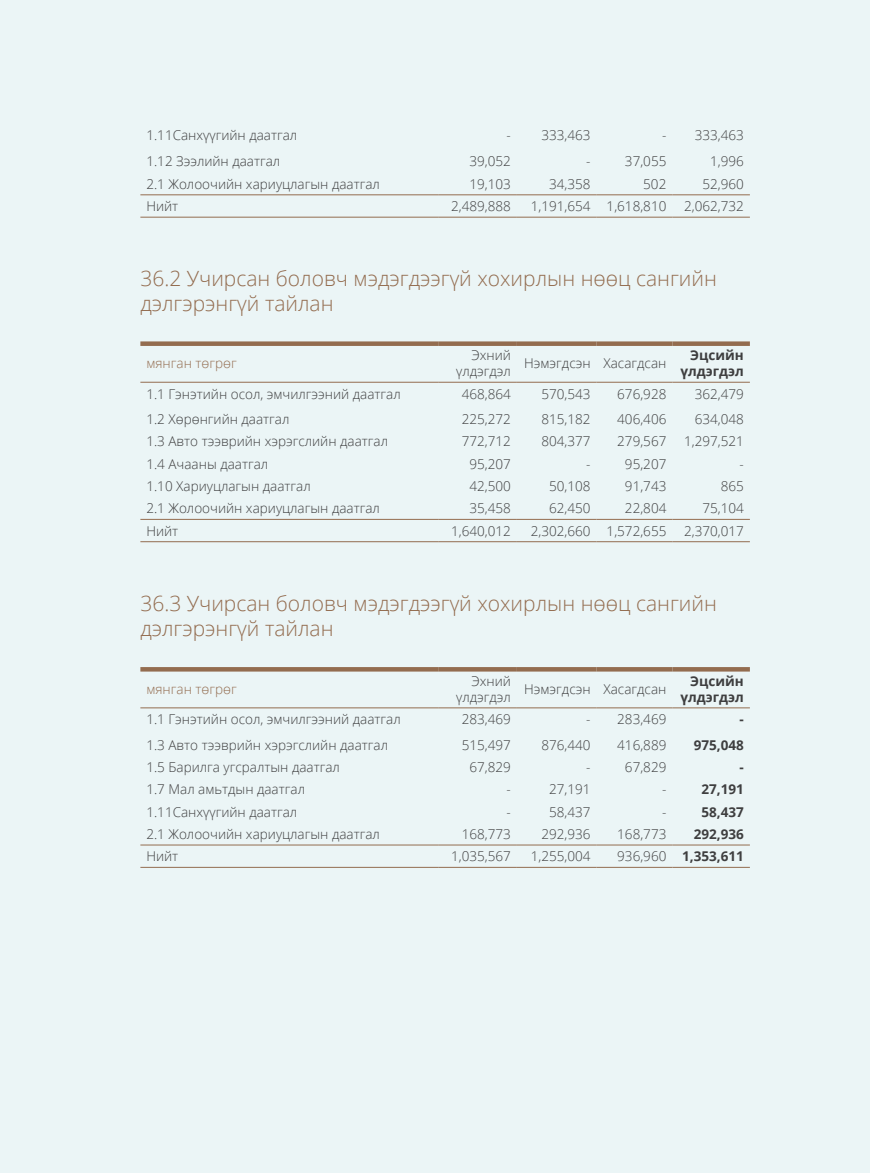
<style>
.page{position:relative;width:870px;height:1174px;background:#fff}
.page>*{position:absolute;margin:0;border:0;box-sizing:border-box;transform-origin:0 0}
.t1{font:300 21px/25.2px "Open Sans";color:#936c4f}
.t2{font:300 13.5px/16.2px "Open Sans";color:#3e3e3f;text-align:right}
.t3{font:700 13.5px/16.2px "Open Sans";color:#3e3e3f;text-align:right}
.t4{font:300 13.5px "Open Sans";color:#936c4f}
</style>
<div class="page">
<div style="left:863px;top:0;width:7px;height:1173px;background:#ebf5f6"></div>
<div style="left:0;top:0;width:863px;height:1173px;background:#ebf5f6"></div>
<hr style="left:140px;top:194px;width:298px;height:1px;background:#936c4f">
<hr style="left:438px;top:194px;width:79px;height:1px;background:#936c4f">
<hr style="left:517px;top:194px;width:79px;height:1px;background:#936c4f">
<hr style="left:596px;top:194px;width:76px;height:1px;background:#936c4f">
<hr style="left:672px;top:194px;width:77px;height:1px;background:#936c4f">
<hr style="left:140px;top:217px;width:298px;height:1px;background:#936c4f">
<hr style="left:438px;top:217px;width:79px;height:1px;background:#936c4f">
<hr style="left:517px;top:217px;width:79px;height:1px;background:#936c4f">
<hr style="left:596px;top:217px;width:76px;height:1px;background:#936c4f">
<hr style="left:672px;top:217px;width:77px;height:1px;background:#936c4f">
<div style="left:140px;top:341px;width:298px;height:5px;background:#936c4f"></div>
<div style="left:438px;top:341px;width:79px;height:5px;background:#936c4f"></div>
<div style="left:517px;top:341px;width:79px;height:5px;background:#936c4f"></div>
<div style="left:596px;top:341px;width:76px;height:5px;background:#936c4f"></div>
<div style="left:672px;top:341px;width:77px;height:5px;background:#936c4f"></div>
<hr style="left:140px;top:382px;width:298px;height:1px;background:#936c4f">
<hr style="left:438px;top:382px;width:79px;height:1px;background:#936c4f">
<hr style="left:517px;top:382px;width:79px;height:1px;background:#936c4f">
<hr style="left:596px;top:382px;width:76px;height:1px;background:#936c4f">
<hr style="left:672px;top:382px;width:77px;height:1px;background:#936c4f">
<hr style="left:140px;top:519px;width:298px;height:1px;background:#936c4f">
<hr style="left:438px;top:519px;width:79px;height:1px;background:#936c4f">
<hr style="left:517px;top:519px;width:79px;height:1px;background:#936c4f">
<hr style="left:596px;top:519px;width:76px;height:1px;background:#936c4f">
<hr style="left:672px;top:519px;width:77px;height:1px;background:#936c4f">
<hr style="left:140px;top:541px;width:298px;height:1px;background:#936c4f">
<hr style="left:438px;top:541px;width:79px;height:1px;background:#936c4f">
<hr style="left:517px;top:541px;width:79px;height:1px;background:#936c4f">
<hr style="left:596px;top:541px;width:76px;height:1px;background:#936c4f">
<hr style="left:672px;top:541px;width:77px;height:1px;background:#936c4f">
<svg style="left:140px;top:667px;width:298px;height:4px"></svg>
<svg style="left:438px;top:667px;width:79px;height:4px"></svg>
<svg style="left:517px;top:667px;width:79px;height:4px"></svg>
<svg style="left:596px;top:667px;width:76px;height:4px"></svg>
<svg style="left:672px;top:667px;width:77px;height:4px"></svg>
<hr style="left:140px;top:707px;width:298px;height:1px;background:#936c4f">
<hr style="left:438px;top:707px;width:79px;height:1px;background:#936c4f">
<hr style="left:517px;top:707px;width:79px;height:1px;background:#936c4f">
<hr style="left:596px;top:707px;width:76px;height:1px;background:#936c4f">
<hr style="left:672px;top:707px;width:77px;height:1px;background:#936c4f">
<hr style="left:140px;top:844px;width:298px;height:1px;background:#936c4f">
<hr style="left:438px;top:844px;width:79px;height:1px;background:#936c4f">
<hr style="left:517px;top:844px;width:79px;height:1px;background:#936c4f">
<hr style="left:596px;top:844px;width:76px;height:1px;background:#936c4f">
<hr style="left:672px;top:844px;width:77px;height:1px;background:#936c4f">
<hr style="left:140px;top:867px;width:298px;height:1px;background:#936c4f">
<hr style="left:438px;top:867px;width:79px;height:1px;background:#936c4f">
<hr style="left:517px;top:867px;width:79px;height:1px;background:#936c4f">
<hr style="left:596px;top:867px;width:76px;height:1px;background:#936c4f">
<hr style="left:672px;top:867px;width:77px;height:1px;background:#936c4f">
<p class="t2" style="left:146px;top:126px;width:152px">1.11Санхүүгийн даатгал</p>
<p class="t2" style="left:506px;top:126px;width:6px">-</p>
<p class="t2" style="left:541px;top:126px;width:51px">333,463</p>
<p class="t2" style="left:662px;top:126px;width:6px">-</p>
<p class="t2" style="left:694px;top:126px;width:51px">333,463</p>
<p class="t2" style="left:146px;top:153px;width:135px">1.12 Зээлийн даатгал</p>
<p class="t2" style="left:469px;top:153px;width:43px">39,052</p>
<p class="t2" style="left:586px;top:153px;width:6px">-</p>
<p class="t2" style="left:625px;top:153px;width:43px">37,055</p>
<p class="t2" style="left:710px;top:153px;width:35px">1,996</p>
<p class="t2" style="left:146px;top:175px;width:235px">2.1 Жолоочийн хариуцлагын даатгал</p>
<p class="t2" style="left:469px;top:175px;width:43px">19,103</p>
<p class="t2" style="left:549px;top:175px;width:43px">34,358</p>
<p class="t2" style="left:643px;top:175px;width:25px">502</p>
<p class="t2" style="left:702px;top:175px;width:43px">52,960</p>
<p class="t2" style="left:146px;top:198px;width:33px">Нийт</p>
<p class="t2" style="left:451px;top:198px;width:61px">2,489,888</p>
<p class="t2" style="left:531px;top:198px;width:61px">1,191,654</p>
<p class="t2" style="left:606px;top:198px;width:61px">1,618,810</p>
<p class="t2" style="left:684px;top:198px;width:61px">2,062,732</p>
<p class="t1" style="left:140px;top:265px;width:578px">36.2 Учирсан боловч мэдэгдээгүй хохирлын нөөц сангийн дэлгэрэнгүй тайлан</p>
<p class="t4" style="left:146px;top:354px;width:92px">мянган төгрөг</p>
<p class="t2" style="left:456px;top:347px;width:56px">Эхний үлдэгдэл</p>
<p class="t2" style="left:524px;top:355px;width:68px">Нэмэгдсэн</p>
<p class="t2" style="left:603px;top:355px;width:64px">Хасагдсан</p>
<p class="t3" style="left:680px;top:347px;width:65px">Эцсийн үлдэгдэл</p>
<p class="t2" style="left:146px;top:385px;width:256px">1.1 Гэнэтийн осол, эмчилгээний даатгал</p>
<p class="t2" style="left:461px;top:385px;width:51px">468,864</p>
<p class="t2" style="left:541px;top:385px;width:51px">570,543</p>
<p class="t2" style="left:617px;top:385px;width:51px">676,928</p>
<p class="t2" style="left:694px;top:385px;width:51px">362,479</p>
<p class="t2" style="left:146px;top:411px;width:145px">1.2 Хөрөнгийн даатгал</p>
<p class="t2" style="left:461px;top:411px;width:51px">225,272</p>
<p class="t2" style="left:541px;top:411px;width:51px">815,182</p>
<p class="t2" style="left:617px;top:411px;width:51px">406,406</p>
<p class="t2" style="left:694px;top:411px;width:51px">634,048</p>
<p class="t2" style="left:146px;top:433px;width:243px">1.3 Авто тээврийн хэрэгслийн даатгал</p>
<p class="t2" style="left:461px;top:433px;width:51px">772,712</p>
<p class="t2" style="left:541px;top:433px;width:51px">804,377</p>
<p class="t2" style="left:617px;top:433px;width:51px">279,567</p>
<p class="t2" style="left:684px;top:433px;width:61px">1,297,521</p>
<p class="t2" style="left:146px;top:455px;width:123px">1.4 Ачааны даатгал</p>
<p class="t2" style="left:469px;top:455px;width:43px">95,207</p>
<p class="t2" style="left:586px;top:455px;width:6px">-</p>
<p class="t2" style="left:625px;top:455px;width:43px">95,207</p>
<p class="t2" style="left:739px;top:455px;width:6px">-</p>
<p class="t2" style="left:146px;top:477px;width:166px">1.10 Хариуцлагын даатгал</p>
<p class="t2" style="left:469px;top:477px;width:43px">42,500</p>
<p class="t2" style="left:549px;top:477px;width:43px">50,108</p>
<p class="t2" style="left:625px;top:477px;width:43px">91,743</p>
<p class="t2" style="left:720px;top:477px;width:25px">865</p>
<p class="t2" style="left:146px;top:500px;width:235px">2.1 Жолоочийн хариуцлагын даатгал</p>
<p class="t2" style="left:469px;top:500px;width:43px">35,458</p>
<p class="t2" style="left:549px;top:500px;width:43px">62,450</p>
<p class="t2" style="left:625px;top:500px;width:43px">22,804</p>
<p class="t2" style="left:702px;top:500px;width:43px">75,104</p>
<p class="t2" style="left:146px;top:522px;width:33px">Нийт</p>
<p class="t2" style="left:451px;top:522px;width:61px">1,640,012</p>
<p class="t2" style="left:531px;top:522px;width:61px">2,302,660</p>
<p class="t2" style="left:606px;top:522px;width:61px">1,572,655</p>
<p class="t2" style="left:684px;top:522px;width:61px">2,370,017</p>
<p class="t1" style="left:140px;top:590px;width:578px">36.3 Учирсан боловч мэдэгдээгүй хохирлын нөөц сангийн дэлгэрэнгүй тайлан</p>
<p class="t4" style="left:146px;top:679px;width:92px">мянган төгрөг</p>
<p class="t2" style="left:456px;top:672px;width:56px">Эхний үлдэгдэл</p>
<p class="t2" style="left:524px;top:680px;width:68px">Нэмэгдсэн</p>
<p class="t2" style="left:603px;top:680px;width:64px">Хасагдсан</p>
<p class="t3" style="left:680px;top:672px;width:65px">Эцсийн үлдэгдэл</p>
<p class="t2" style="left:146px;top:711px;width:256px">1.1 Гэнэтийн осол, эмчилгээний даатгал</p>
<p class="t2" style="left:461px;top:711px;width:51px">283,469</p>
<p class="t2" style="left:586px;top:711px;width:6px">-</p>
<p class="t2" style="left:617px;top:711px;width:51px">283,469</p>
<p class="t3" style="left:739px;top:711px;width:6px">-</p>
<p class="t2" style="left:146px;top:736px;width:243px">1.3 Авто тээврийн хэрэгслийн даатгал</p>
<p class="t2" style="left:461px;top:736px;width:51px">515,497</p>
<p class="t2" style="left:541px;top:736px;width:51px">876,440</p>
<p class="t2" style="left:617px;top:736px;width:51px">416,889</p>
<p class="t3" style="left:693px;top:736px;width:52px">975,048</p>
<p class="t2" style="left:146px;top:758px;width:195px">1.5 Барилга угсралтын даатгал</p>
<p class="t2" style="left:469px;top:758px;width:43px">67,829</p>
<p class="t2" style="left:586px;top:758px;width:6px">-</p>
<p class="t2" style="left:625px;top:758px;width:43px">67,829</p>
<p class="t3" style="left:739px;top:758px;width:6px">-</p>
<p class="t2" style="left:146px;top:781px;width:160px">1.7 Мал амьтдын даатгал</p>
<p class="t2" style="left:506px;top:781px;width:6px">-</p>
<p class="t2" style="left:549px;top:781px;width:43px">27,191</p>
<p class="t2" style="left:662px;top:781px;width:6px">-</p>
<p class="t3" style="left:701px;top:781px;width:44px">27,191</p>
<p class="t2" style="left:146px;top:803px;width:152px">1.11Санхүүгийн даатгал</p>
<p class="t2" style="left:549px;top:803px;width:43px">58,437</p>
<p class="t3" style="left:701px;top:803px;width:44px">58,437</p>
<p class="t2" style="left:146px;top:825px;width:235px">2.1 Жолоочийн хариуцлагын даатгал</p>
<p class="t2" style="left:461px;top:825px;width:51px">168,773</p>
<p class="t2" style="left:541px;top:825px;width:51px">292,936</p>
<p class="t2" style="left:617px;top:825px;width:51px">168,773</p>
<p class="t3" style="left:693px;top:825px;width:52px">292,936</p>
<p class="t2" style="left:146px;top:848px;width:33px">Нийт</p>
<p class="t2" style="left:451px;top:848px;width:61px">1,035,567</p>
<p class="t2" style="left:531px;top:848px;width:61px">1,255,004</p>
<p class="t2" style="left:617px;top:848px;width:51px">936,960</p>
<p class="t3" style="left:682px;top:848px;width:63px">1,353,611</p>
</div>
